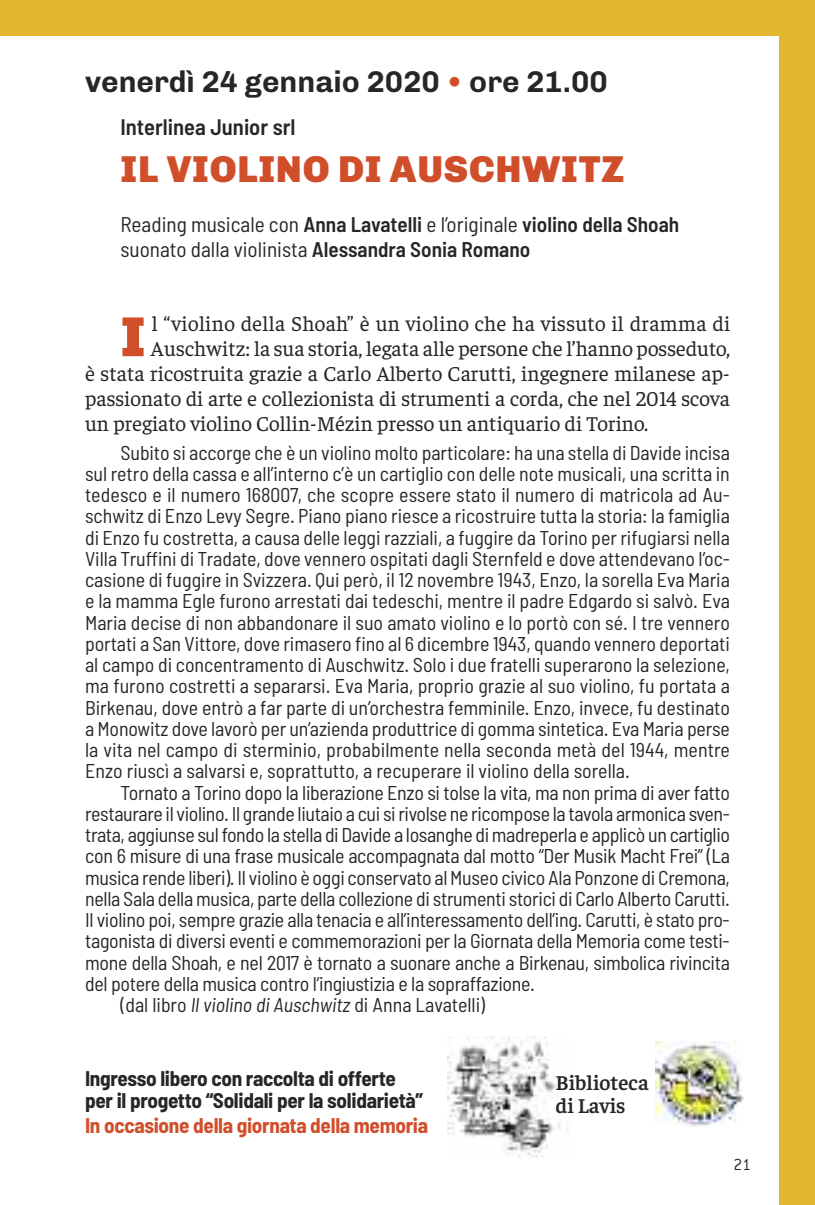
<style>
.page{position:relative;width:815px;height:1205px;background:#fff}
.page>*{position:absolute;margin:0;border:0;box-sizing:border-box;transform-origin:0 0}
.t1{font:900 56.5px "Chivo";color:#d14e2b}
.t2{font:900 37.5px "Chivo";letter-spacing:.02em;color:#d14e2b}
.t3{font:700 30px "Chivo";color:#272627}
.t4{font:600 semi-condensed 22.5px "Barlow";color:#272627}
.t5{font:21.25px "Faustina";color:#272627}
.t6{font:semi-condensed 21.25px/25px "Barlow";color:#272627}
.t7{font:700 semi-condensed 21.25px/22.5px "Barlow";letter-spacing:-.015em;color:#272627}
.t8{font:700 semi-condensed 21.25px "Barlow";letter-spacing:-.015em;color:#d14e2b}
.t9{font:600 21.25px/22.5px "Faustina";color:#272627}
.t10{font:semi-condensed 20px/21.2px "Barlow";letter-spacing:-.015em;color:#272627;text-align:justify}
.t11{font:300 17.5px "Conduit ITC";color:#272627}
.s1{color:#d14e2b}
.s2{font-weight:600}
.s3{font-style:italic}
</style>
<div class="page">
<div style="left:0;top:0;width:815px;height:35px;background:#e3b732"></div>
<div style="left:780px;top:0;width:35px;height:1205px;background:#e3b732"></div>
<img style="left:447px;top:1037px;width:121px;height:121px">
<img style="left:656px;top:1041px;width:87px;height:86px">
<h3 class="t3" style="left:85px;top:64px;width:524px">venerdì 24 gennaio 2020 <span class="s1">•</span> ore 21.00</h3>
<p class="t4" style="left:120px;top:117px;width:177px">Interlinea Junior srl</p>
<h2 class="t2" style="left:121px;top:147px;width:505px">IL VIOLINO DI AUSCHWITZ</h2>
<p class="t6" style="left:120px;top:213px;width:560px">Reading musicale con <span class="s2">Anna Lavatelli</span> e l’originale <span class="s2">violino della Shoah </span>suonato dalla violinista <span class="s2">Alessandra Sonia Romano</span></p>
<h1 class="t1" style="left:120px;top:303px;width:27px">I</h1>
<p class="t5" style="left:152px;top:310px;width:580px">l “violino della Shoah” è un violino che ha vissuto il dramma di</p>
<p class="t5" style="left:151px;top:335px;width:580px">Auschwitz: la sua storia, legata alle persone che l’hanno posseduto,</p>
<p class="t5" style="left:85px;top:360px;width:646px">è stata ricostruita grazie a Carlo Alberto Carutti, ingegnere milanese ap-</p>
<p class="t5" style="left:85px;top:385px;width:646px">passionato di arte e collezionista di strumenti a corda, che nel 2014 scova</p>
<p class="t5" style="left:85px;top:410px;width:565px">un pregiato violino Collin-Mézin presso un antiquario di Torino.</p>
<p class="t10" style="left:85px;top:443px;width:646px;text-indent:35px">Subito si accorge che è un violino molto particolare: ha una stella di Davide incisa sul retro della cassa e all’interno c’è un cartiglio con delle note musicali, una scritta in tedesco e il numero 168007, che scopre essere stato il numero di matricola ad Au&shy;schwitz di Enzo Levy Segre. Piano piano riesce a ricostruire tutta la storia: la famiglia di Enzo fu costretta, a causa delle leggi razziali, a fuggire da Torino per rifugiarsi nella Villa Truffini di Tradate, dove vennero ospitati dagli Sternfeld e dove attendevano l’oc&shy;casione di fuggire in Svizzera. Qui però, il 12 novembre 1943, Enzo, la sorella Eva Maria e la mamma Egle furono arrestati dai tedeschi, mentre il padre Edgardo si salvò. Eva Maria decise di non abbandonare il suo amato violino e lo portò con sé. I tre vennero portati a San Vittore, dove rimasero fino al 6 dicembre 1943, quando vennero deportati al campo di concentramento di Auschwitz. Solo i due fratelli superarono la selezione, ma furono costretti a separarsi. Eva Maria, proprio grazie al suo violino, fu portata a Birkenau, dove entrò a far parte di un’orchestra femminile. Enzo, invece, fu destinato a Monowitz dove lavorò per un’azienda produttrice di gomma sintetica. Eva Maria perse la vita nel campo di sterminio, probabilmente nella seconda metà del 1944, mentre Enzo riuscì a salvarsi e, soprattutto, a recuperare il violino della sorella.</p>
<p class="t10" style="left:121px;top:783px;width:611px">Tornato a Torino dopo la liberazione Enzo si tolse la vita, ma non prima di aver fatto</p>
<p class="t10" style="left:85px;top:804px;width:646px">restaurare il violino. Il grande liutaio a cui sirivolse ne ricompose la tavola armonica sven-</p>
<p class="t10" style="left:85px;top:825px;width:646px">trata, aggiunse sul fondo la stella diDavide a losanghe dimadreperla e applicò un cartiglio</p>
<p class="t10" style="left:85px;top:847px;width:646px">con 6 misure di una frase musicale accompagnata dal motto “Der Musik Macht Frei” (La</p>
<p class="t10" style="left:85px;top:868px;width:646px">musica rende liberi). Il violino è oggi conservato al Museo civico Ala Ponzone di Cremona,</p>
<p class="t10" style="left:85px;top:889px;width:646px">nella Sala della musica, parte della collezione di strumenti storici di Carlo Alberto Carutti.</p>
<p class="t10" style="left:85px;top:910px;width:646px">Il violino poi, sempre grazie alla tenacia e all’interessamento dell’ing. Carutti, è stato pro-</p>
<p class="t10" style="left:85px;top:932px;width:646px">tagonista di diversi eventi e commemorazioni per la Giornata della Memoria come testi-</p>
<p class="t10" style="left:85px;top:953px;width:646px">mone della Shoah, e nel 2017 è tornato a suonare anche a Birkenau, simbolica rivincita</p>
<p class="t10" style="left:85px;top:974px;width:451px">del potere della musica contro l’ingiustizia e la sopraffazione.</p>
<p class="t10" style="left:121px;top:995px;width:366px">(dal libro <span class="s3">Il violino di Auschwitz</span> di Anna Lavatelli)</p>
<p class="t7" style="left:85px;top:1068px;width:340px">Ingresso libero con raccolta di offerte per il progetto “Solidali per la solidarietà”</p>
<p class="t8" style="left:85px;top:1116px;width:345px">In occasione della giornata della memoria</p>
<p class="t9" style="left:556px;top:1070px;width:95px">Biblioteca di Lavis</p>
<p class="t11" style="left:733px;top:1155px;width:19px">21</p>
</div>
